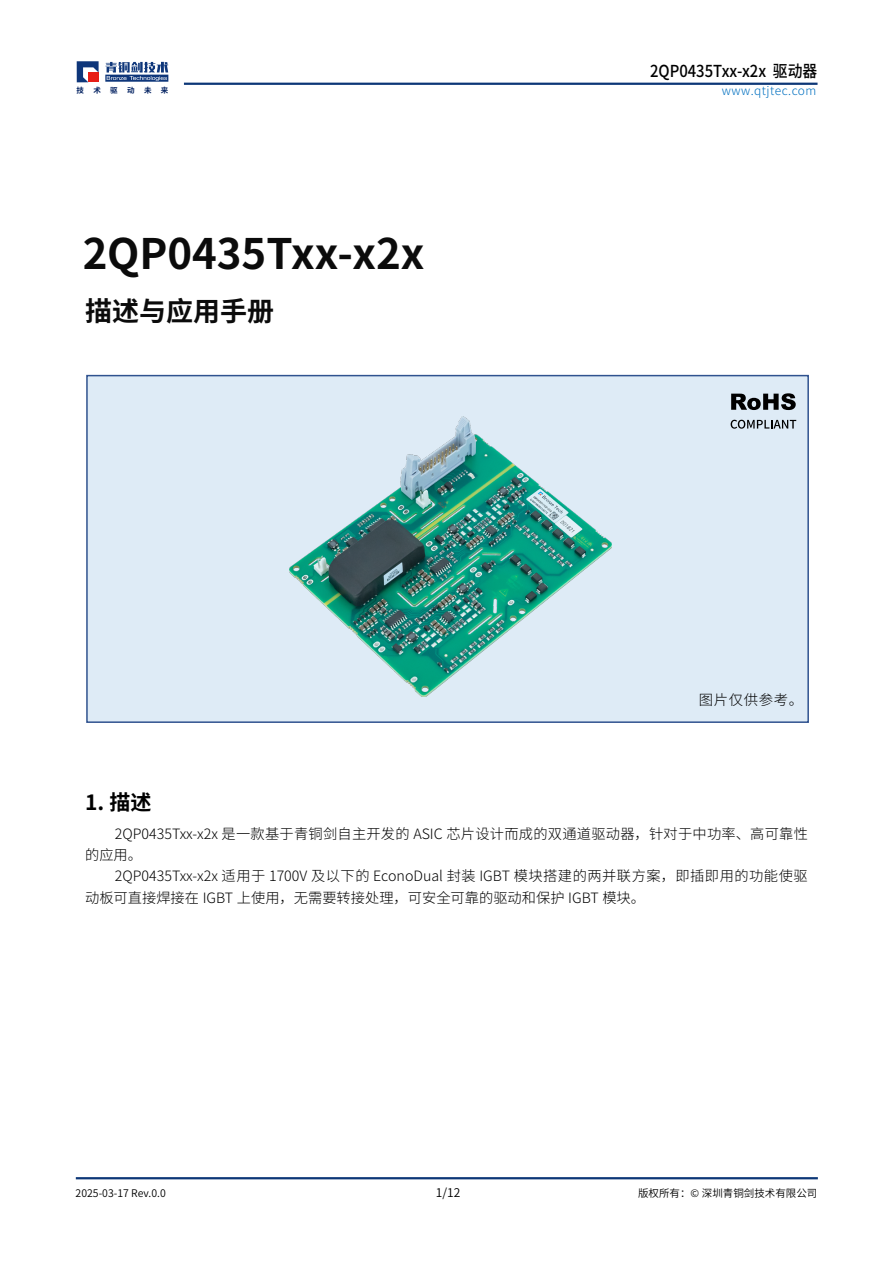
<style>
.page{position:relative;width:893px;height:1263px;background:#fff}
.page>*{position:absolute;margin:0;border:0;box-sizing:border-box;transform-origin:0 0}
.t1{font:700 42px "Source Han Sans CN";color:#000}
.t2{font:700 27px "Source Han Sans CN";color:#000}
.t3{font:700 21px "Source Han Sans CN";color:#000}
.t4{font:500 16.5px "Source Han Sans CN";color:#000;scale:.9 1}
.t5{font:300 14.25px/21.3px "Source Han Sans CN";color:#000}
.t6{font:300 12px "Source Han Sans CN";letter-spacing:.045em;color:#0070c0}
.t7{font:12px "Source Han Sans CN";color:#000}
.t8{font:10.5px "Source Han Sans CN";color:#000}
.t9{font:700 7.5px "Source Han Sans CN";color:#002060}
</style>
<div class="page">
<div style="left:86px;top:375px;width:723px;height:348px;background:#deebf6;border:2px solid #2f528f"></div>
<svg style="left:731px;top:393px;width:65px;height:17px"></svg>
<svg style="left:731px;top:420px;width:65px;height:9px"></svg>
<img style="left:289px;top:416px;width:323px;height:280px">
<hr style="left:184px;top:83px;width:633px;height:2px;background:#0d3777">
<svg style="left:77px;top:61px;width:22px;height:21px"></svg>
<svg style="left:105px;top:62px;width:63px;height:20px"></svg>
<hr style="left:76px;top:1177px;width:742px;height:2px;background:#0d3777">
<p class="t4" style="left:650px;top:62px;width:187px">2QP0435Txx-x2x 驱动器</p>
<p class="t9" style="left:77px;top:86px;width:9px">技</p>
<p class="t9" style="left:93px;top:86px;width:26px">术 驱</p>
<p class="t9" style="left:127px;top:86px;width:9px">动</p>
<p class="t9" style="left:144px;top:86px;width:9px">未</p>
<p class="t9" style="left:161px;top:86px;width:9px">来</p>
<p class="t6" style="left:722px;top:84px;width:96px">www.qtjtec.com</p>
<h1 class="t1" style="left:82px;top:230px;width:344px">2QP0435Txx-x2x</h1>
<h2 class="t2" style="left:85px;top:296px;width:190px">描述与应用手册</h2>
<p class="t5" style="left:699px;top:690px;width:106px">图片仅供参考。</p>
<h3 class="t3" style="left:85px;top:790px;width:68px">1. 描述</h3>
<p class="t5" style="left:85px;top:823px;width:724px;text-indent:30px">2QP0435Txx-x2x 是一款基于青铜剑自主开发的 ASIC 芯片设计而成的双通道驱动器，针对于中功率、高可靠性的应用。</p>
<p class="t5" style="left:85px;top:866px;width:724px;text-indent:30px">2QP0435Txx-x2x 适用于 1700V 及以下的 EconoDual 封装 IGBT 模块搭建的两并联方案，即插即用的功能使驱动板可直接焊接在 IGBT 上使用，无需要转接处理，可安全可靠的驱动和保护 IGBT 模块。</p>
<p class="t8" style="left:76px;top:1187px;width:92px">2025-03-17 Rev.0.0</p>
<p class="t7" style="left:436px;top:1186px;width:26px">1/12</p>
<p class="t8" style="left:638px;top:1187px;width:181px">版权所有：© 深圳青铜剑技术有限公司</p>
</div>
